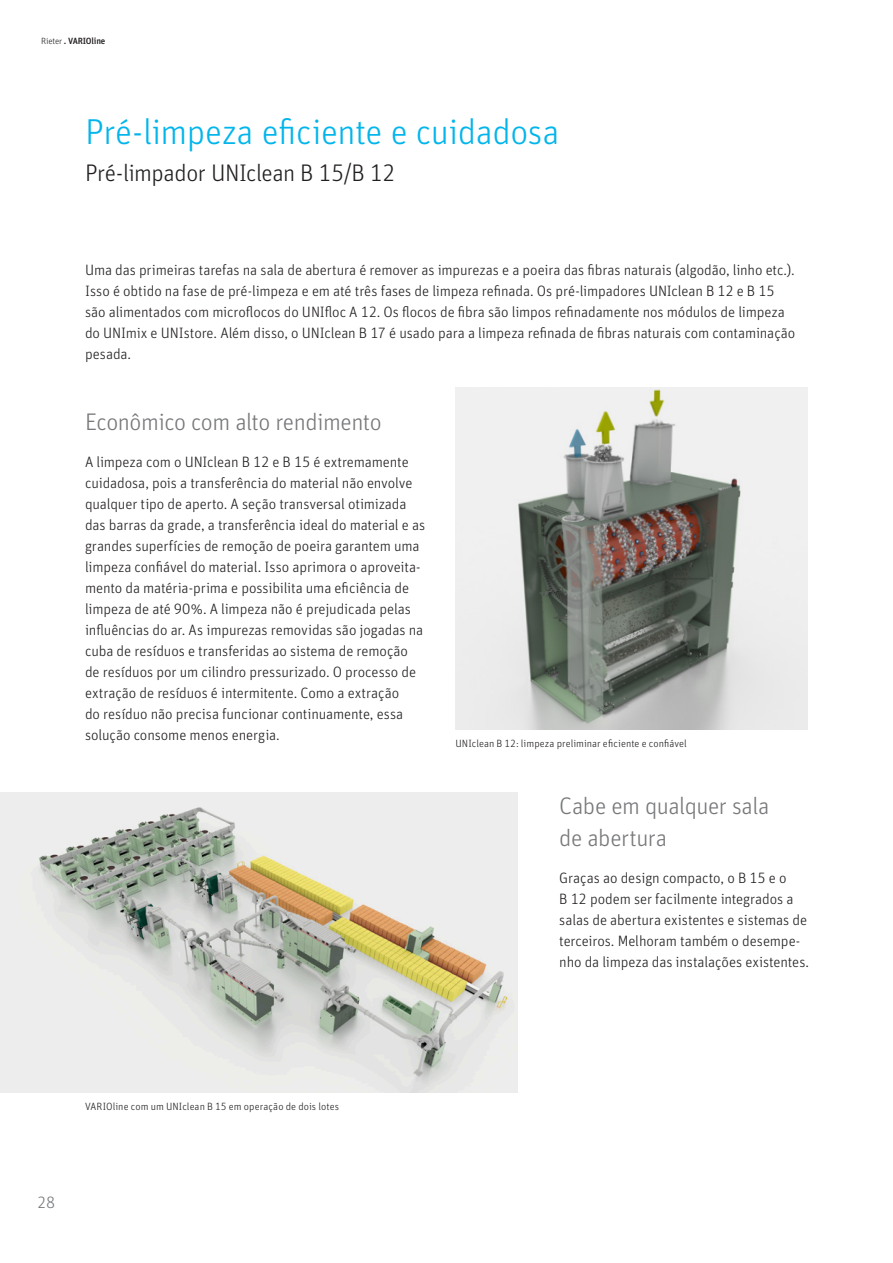
<style>
.page{position:relative;width:893px;height:1263px;background:#fff}
.page>*{position:absolute;margin:0;border:0;box-sizing:border-box;transform-origin:0 0}
.t1{font:300 36px "Unit Pro";letter-spacing:-.015em;color:#02b5eb}
.t2{font:300 24px/31.5px "Unit Pro";letter-spacing:-.02em;color:#76787b}
.t3{font:300 24px "Unit Pro";letter-spacing:-.02em;color:#231f20}
.t4{font:300 16.5px "Unit Pro";color:#76787b}
.t5{font:300 15px/21px "Unit Pro";letter-spacing:-.005em;color:#231f20}
.t6{font:300 10.5px "Unit Pro";letter-spacing:.005em;color:#231f20}
.t7{font:500 9px "Unit Pro";letter-spacing:-.02em;color:#231f20}
.s1{font-weight:300}
</style>
<div class="page">
<img style="left:0;top:792px;width:517px;height:301px">
<img style="left:455px;top:387px;width:353px;height:342px">
<p class="t7" style="left:41px;top:34px;width:66px"><span class="s1">Rieter</span> . VARIOline</p>
<h1 class="t1" style="left:85px;top:107px;width:476px">Pré-limpeza eficiente e cuidadosa</h1>
<h2 class="t3" style="left:85px;top:157px;width:312px">Pré-limpador UNIclean B 15/B 12</h2>
<p class="t5" style="left:85px;top:258px;width:712px">Uma das primeiras tarefas na sala de abertura é remover as impurezas e a poeira das fibras naturais (algodão, linho etc.).<br>Isso é obtido na fase de pré-limpeza e em até três fases de limpeza refinada. Os pré-limpadores UNIclean B 12 e B 15 são alimentados com microflocos do UNIfloc A 12. Os flocos de fibra são limpos refinadamente nos módulos de limpeza do UNImix e UNIstore. Além disso, o UNIclean B 17 é usado para a limpeza refinada de fibras naturais com contaminação pesada.</p>
<h2 class="t2" style="left:85px;top:404px;width:298px">Econômico com alto rendimento</h2>
<p class="t5" style="left:85px;top:451px;width:342px">A limpeza com o UNIclean B 12 e B 15 é extremamente cuidadosa, pois a transferência do material não envolve qualquer tipo de aperto. A seção transversal otimizada das barras da grade, a transferência ideal do material e as grandes superfícies de remoção de poeira garantem uma limpeza confiável do material. Isso aprimora o aproveita&shy;mento da matéria-prima e possibilita uma eficiência de limpeza de até 90%. A limpeza não é prejudicada pelas influências do ar. As impurezas removidas são jogadas na cuba de resíduos e transferidas ao sistema de remoção de resíduos por um cilindro pressurizado. O processo de extração de resíduos é intermitente. Como a extração<br>do resíduo não precisa funcionar continuamente, essa solução consome menos energia.</p>
<p class="t6" style="left:455px;top:736px;width:233px">UNIclean B 12: limpeza preliminar eficiente e confiável</p>
<h2 class="t2" style="left:559px;top:789px;width:212px">Cabe em qualquer sala de abertura</h2>
<p class="t5" style="left:559px;top:867px;width:251px">Graças ao design compacto, o B 15 e o<br>B 12 podem ser facilmente integrados a salas de abertura existentes e sistemas de terceiros. Melhoram também o desempe&shy;nho da limpeza das instalações existentes.</p>
<p class="t6" style="left:85px;top:1099px;width:256px">VARIOline com um UNIclean B 15 em operação de dois lotes</p>
<p class="t4" style="left:37px;top:1191px;width:20px">28</p>
</div>
